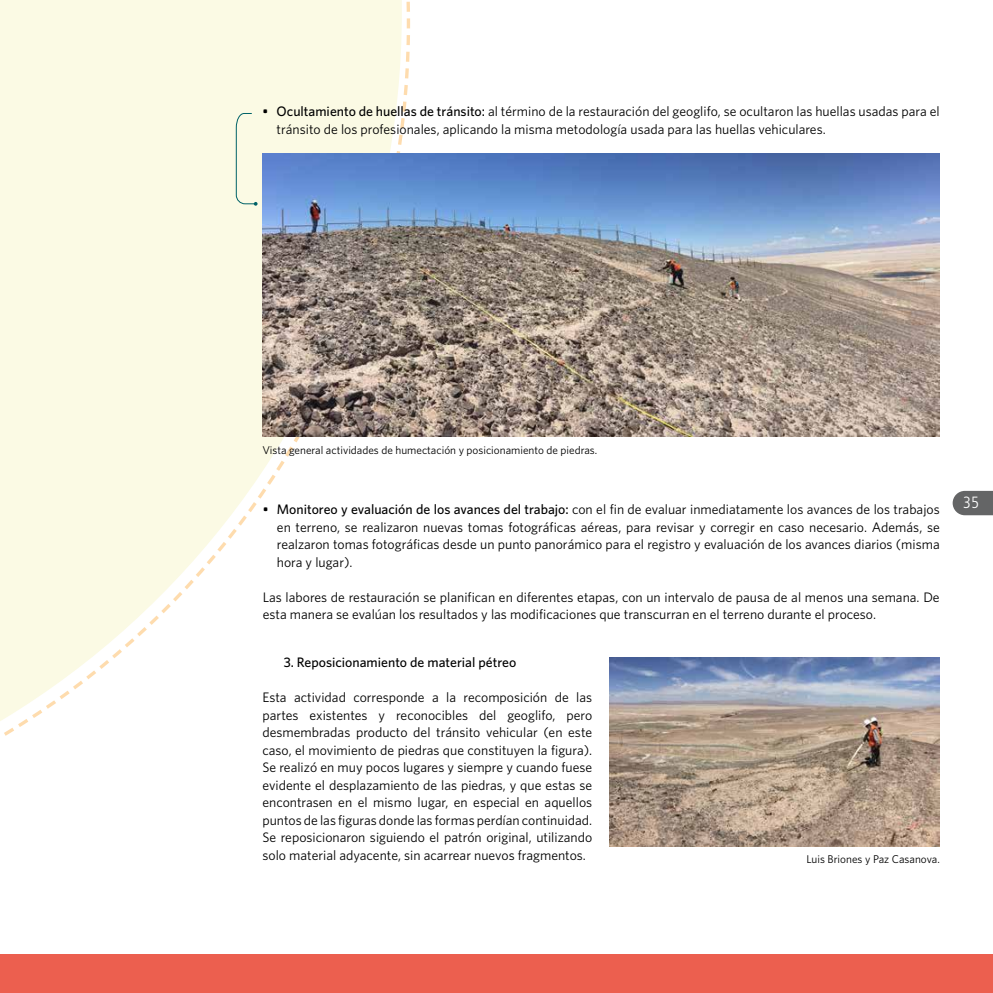
<style>
.page{position:relative;width:993px;height:993px;background:#fff}
.page>*{position:absolute;margin:0;border:0;box-sizing:border-box;transform-origin:0 0}
.t1{font:300 condensed 16.25px "Frutiger LT Std";color:#fff}
.t2{font:13.75px/17.5px "Whitney";color:#000}
.t3{font:500 13.75px "Whitney";color:#000}
.t4{font:11.25px "Whitney";color:#000}
.s1{font-weight:500}
</style>
<div class="page">
<svg style="left:952px;top:490px;width:40px;height:25px"></svg>
<svg style="left:0;top:0;width:402px;height:736px;fill:#fbfae4"></svg>
<img style="left:262px;top:154px;width:677px;height:282px">
<svg style="left:235px;top:112px;width:22px;height:94px;background:#ebf0dc"></svg>
<img style="left:609px;top:657px;width:330px;height:188px">
<div style="left:0;top:954px;width:992px;height:38px;background:#ec5f4f"></div>
<p class="t2" style="left:276px;top:102px;width:664px;text-indent:-14px"><span class="s1">• Ocultamiento de huellas de tránsito:</span> al término de la restauración del geoglifo, se ocultaron las huellas usadas para el tránsito de los profesionales, aplicando la misma metodología usada para las huellas vehiculares.</p>
<p class="t4" style="left:262px;top:443px;width:336px">Vista general actividades de humectación y posicionamiento de piedras.</p>
<p class="t2" style="left:277px;top:500px;width:664px;text-align:justify;text-indent:-14px"><span class="s1">• Monitoreo y evaluación de los avances del trabajo:</span> con el fin de evaluar inmediatamente los avances de los trabajos en terreno, se realizaron nuevas tomas fotográficas aéreas, para revisar y corregir en caso necesario. Además, se realzaron tomas fotográficas desde un punto panorámico para el registro y evaluación de los avances diarios (misma hora y lugar).</p>
<p class="t2" style="left:262px;top:587px;width:678px">Las labores de restauración se planifican en diferentes etapas, con un intervalo de pausa de al menos una semana. De esta manera se evalúan los resultados y las modificaciones que transcurran en el terreno durante el proceso.</p>
<p class="t3" style="left:283px;top:654px;width:234px">3. Reposicionamiento de material pétreo</p>
<p class="t2" style="left:262px;top:688px;width:331px;text-align:justify">Esta actividad corresponde a la recomposición de las partes existentes y reconocibles del geoglifo, pero desmembradas producto del tránsito vehicular (en este caso, el movimiento de piedras que constituyen la figura).<br>Se realizó en muy pocos lugares y siempre y cuando fuese evidente el desplazamiento de las piedras, y que estas se encontrasen en el mismo lugar, en especial en aquellos puntos de las figuras donde las formas perdían continuidad.<br>Se reposicionaron siguiendo el patrón original, utilizando solo material adyacente, sin acarrear nuevos fragmentos.</p>
<p class="t4" style="left:806px;top:852px;width:135px">Luis Briones y Paz Casanova.</p>
<p class="t1" style="left:962px;top:493px;width:17px">35</p>
</div>
